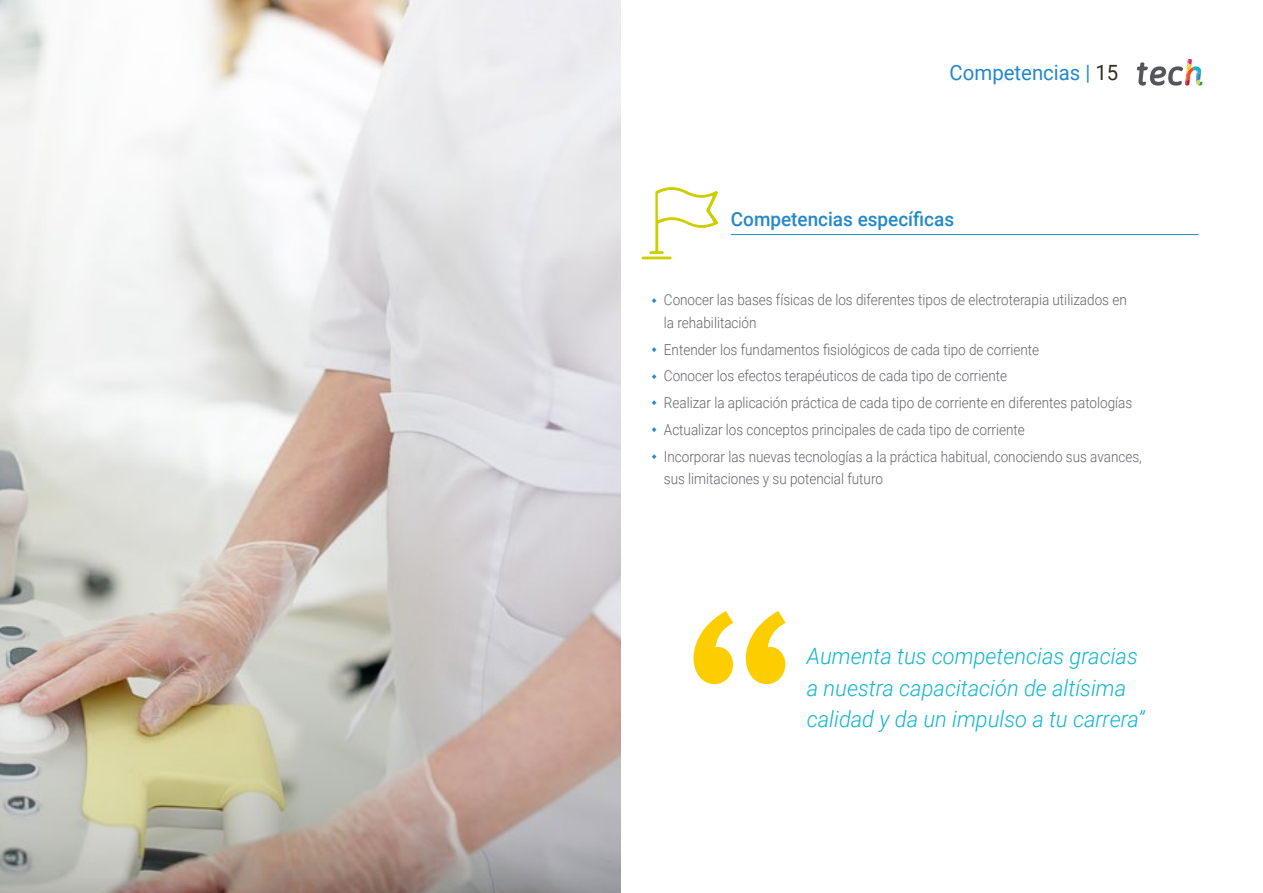
<style>
.page{position:relative;width:1263px;height:893px;background:#fff}
.page>*{position:absolute;margin:0;border:0;box-sizing:border-box;transform-origin:0 0}
.t1{font:italic 300 22.5px/31.5px "Roboto";color:#0fb6cf}
.t2{font:21px "Roboto";color:#2488c9}
.t3{font:500 19.5px "Roboto";color:#2488c9}
.t4{font:300 15px/26.7px "Roboto";color:#61646a;scale:.9 1}
.s1{color:#312e20}
</style>
<div class="page">
<hr style="left:731px;top:234px;width:468px;height:1px;background:#2488c9">
<hr style="left:642px;top:257px;width:30px;height:2px;background:#cdce00">
<svg style="left:649px;top:187px;width:69px;height:67px"></svg>
<img style="left:0;top:0;width:621px;height:893px">
<svg style="left:1137px;top:59px;width:65px;height:27px"></svg>
<svg style="left:693px;top:611px;width:93px;height:73px"></svg>
<h2 class="t2" style="left:950px;top:57px;width:170px">Competencias | <span class="s1">15</span></h2>
<h3 class="t3" style="left:731px;top:206px;width:225px">Competencias específicas</h3>
<p class="t4" style="left:664px;top:288px;width:516px;line-height:22.5px">Conocer las bases físicas de los diferentes tipos de electroterapia utilizados en la rehabilitación</p>
<p class="t4" style="left:664px;top:335px;width:532px">Entender los fundamentos fisiológicos de cada tipo de corriente<br>Conocer los efectos terapéuticos de cada tipo de corriente<br>Realizar la aplicación práctica de cada tipo de corriente en diferentes patologías Actualizar los conceptos principales de cada tipo de corriente<br>Incorporar las nuevas tecnologías a la práctica habitual, conociendo sus avances,</p>
<p class="t4" style="left:664px;top:465px;width:245px">sus limitaciones y su potencial futuro</p>
<h1 class="t1" style="left:807px;top:640px;width:339px">Aumenta tus competencias gracias a nuestra capacitación de altísima calidad y da un impulso a tu carrera”</h1>
</div>
